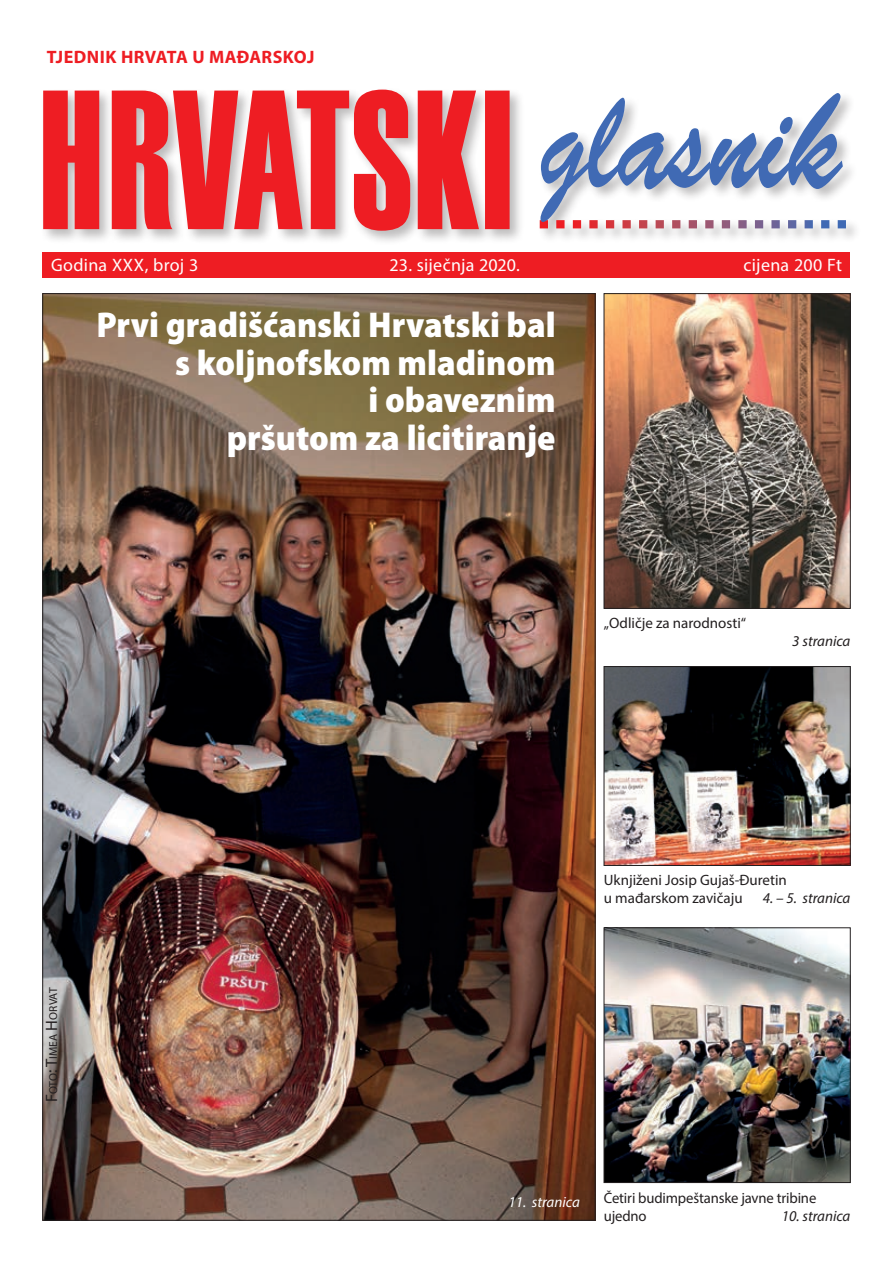
<style>
.page{position:relative;width:893px;height:1263px;background:#fff}
.page>*{position:absolute;margin:0;border:0;box-sizing:border-box;transform-origin:0 0}
.t1{font:900 semi-condensed 36px/37.5px "Myriad Pro";color:#fff;text-align:right}
.t2{font:18px "Myriad Pro";letter-spacing:.015em;color:#fff}
.t3{font:700 18px "Myriad Pro";letter-spacing:.015em;color:#ee1d23}
.t4{font:15px/18px "Myriad Pro";color:#231f20}
.t5{font:italic 15px "Myriad Pro";color:#231f20}
.t6{font:italic 15px "Myriad Pro";color:#fff}
.t7{font:11.55px "Myriad Pro";color:#231f20}
.s1{font-size:16.5px}
</style>
<div class="page">
<div style="left:43px;top:252px;width:807px;height:25px;background:#ee1d23"></div>
<div style="left:40px;top:87px;width:821px;height:159px;background:#231f20;opacity:.3"></div>
<svg style="left:43px;top:90px;width:467px;height:141px;background:#ea585c"></svg>
<svg style="left:540px;top:93px;width:306px;height:135px"></svg>
<img style="left:45px;top:295px;width:548px;height:923px">
<img style="left:606px;top:295px;width:242px;height:312px">
<div style="left:604px;top:293px;width:246px;height:316px;border:1px solid #231f20"></div>
<img style="left:606px;top:668px;width:242px;height:196px">
<div style="left:604px;top:666px;width:246px;height:200px;border:1px solid #231f20"></div>
<img style="left:606px;top:929px;width:242px;height:252px">
<div style="left:604px;top:927px;width:246px;height:256px;border:1px solid #231f20"></div>
<p class="t3" style="left:47px;top:46px;width:269px">TJEDNIK HRVATA U MAĐARSKOJ</p>
<p class="t2" style="left:51px;top:254px;width:149px">Godina XXX, broj 3</p>
<p class="t2" style="left:389px;top:254px;width:132px">23. siječnja 2020.</p>
<p class="t2" style="left:744px;top:254px;width:100px">cijena 200 Ft</p>
<h1 class="t1" style="left:96px;top:305px;width:461px">Prvi gradišćanski Hrvatski bal s koljnofskom mladinom<br>i obaveznim<br>pršutom za licitiranje</h1>
<p class="t4" style="left:604px;top:614px;width:144px">„Odličje za narodnosti“</p>
<p class="t5" style="left:792px;top:632px;width:60px">3 stranica</p>
<p class="t7" style="left:46px;top:1102px;width:116px;rotate:-90deg"><span class="s1">F</span>oto<span class="s1">: T</span>imea <span class="s1">H</span>orvat</p>
<p class="t4" style="left:604px;top:871px;width:185px">Uknjiženi Josip Gujaš-Đuretin u mađarskom zavičaju</p>
<p class="t5" style="left:763px;top:889px;width:89px">4. – 5. stranica</p>
<p class="t6" style="left:508px;top:1193px;width:73px">11. stranica</p>
<p class="t4" style="left:604px;top:1188px;width:214px">Četiri budimpeštanske javne tribine ujedno</p>
<p class="t5" style="left:782px;top:1206px;width:70px">10. stranica</p>
</div>
